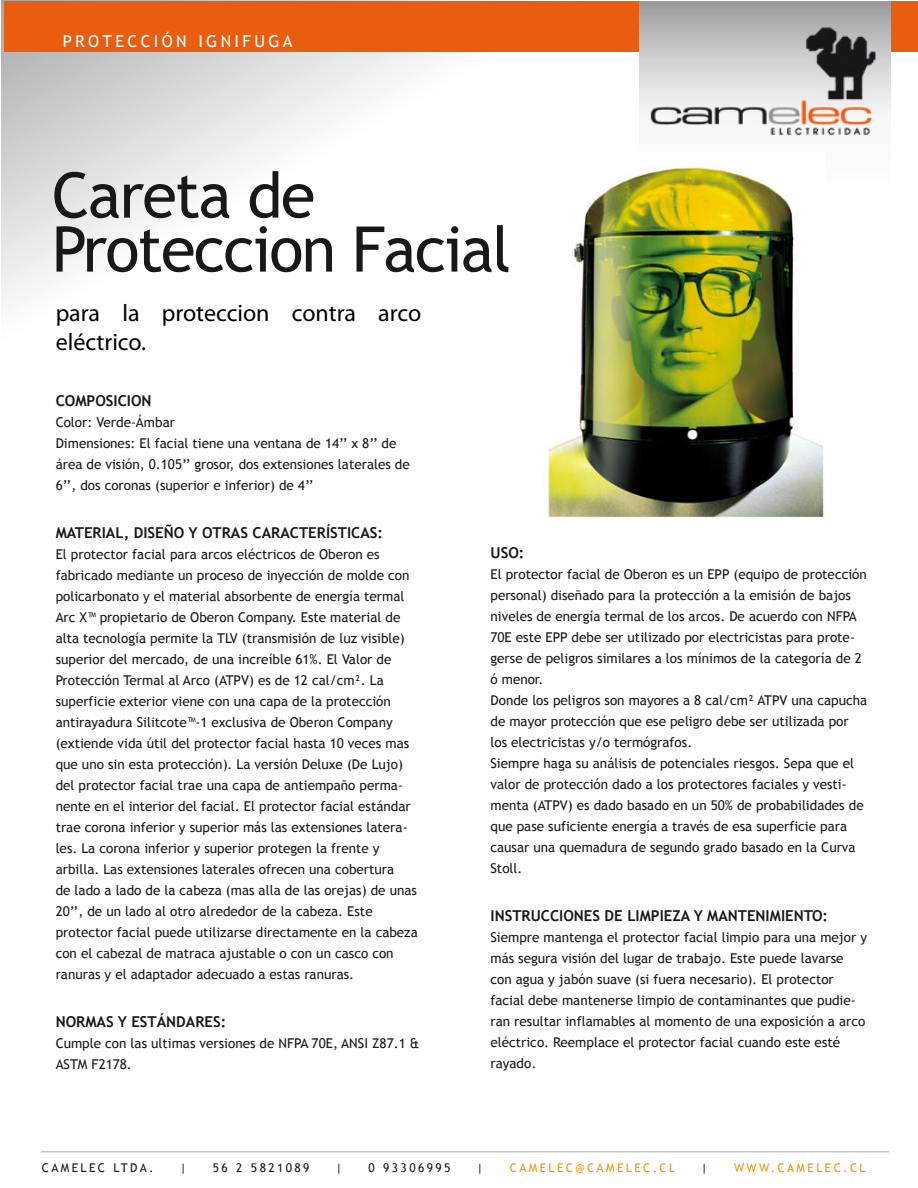
<style>
.page{position:relative;width:918px;height:1188px;background:#fff}
.page>*{position:absolute;margin:0;border:0;box-sizing:border-box;transform-origin:0 0}
.t1{font:63px/54px "Trebuchet MS";letter-spacing:-.025em;color:#1a171b}
.t2{font:24px/28.8px "Myriad Pro";color:#000}
.t3{font:16.5px "Trebuchet MS";letter-spacing:.2em;color:#fff}
.t4{font:700 15px "Trebuchet MS";color:#1a171b}
.t5{font:13.5px/21px "Trebuchet MS";color:#1a171b}
.t6{font:12px "Trebuchet MS";letter-spacing:.2em;color:#1a171b}
.t7{font:12px "Trebuchet MS";letter-spacing:.2em;color:#f39400}
</style>
<div class="page">
<svg style="left:1px;top:0;width:890px;height:518px"></svg>
<hr style="left:41px;top:1151px;width:848px;height:1px;background:#c5c6c8">
<div style="left:4px;top:1px;width:914px;height:51px;background:#e85d10"></div>
<img style="left:640px;top:1px;width:250px;height:182px">
<img style="left:542px;top:153px;width:283px;height:364px">
<p class="t3" style="left:63px;top:31px;width:231px">PROTECCIÓN IGNIFUGA</p>
<h1 class="t1" style="left:52px;top:169px;width:461px">Careta de<br>Proteccion Facial</h1>
<h2 class="t2" style="left:56px;top:299px;width:367px">para la proteccion contra arco eléctrico.</h2>
<p class="t4" style="left:56px;top:391px;width:97px">COMPOSICION</p>
<p class="t5" style="left:56px;top:412px;width:356px">Color: Verde-Ámbar<br>Dimensiones: El facial tiene una ventana de 14’’ x 8’’ de área de visión, 0.105’’ grosor, dos extensiones laterales de 6’’, dos coronas (superior e inferior) de 4’’</p>
<p class="t4" style="left:56px;top:523px;width:329px">MATERIAL, DISEÑO Y OTRAS CARACTERÍSTICAS:</p>
<p class="t5" style="left:56px;top:544px;width:364px">El protector facial para arcos eléctricos de Oberon es fabricado mediante un proceso de inyección de molde con policarbonato y el material absorbente de energía termal Arc X™ propietario de Oberon Company. Este material de alta tecnología permite la TLV (transmisión de luz visible) superior del mercado, de una increíble 61%. El Valor de Protección Termal al Arco (ATPV) es de 12 cal/cm². La superficie exterior viene con una capa de la protección antirayadura Silitcote™-1 exclusiva de Oberon Company (extiende vida útil del protector facial hasta 10 veces mas que uno sin esta protección). La versión Deluxe (De Lujo) del protector facial trae una capa de antiempaño perma&shy;nente en el interior del facial. El protector facial estándar trae corona inferior y superior más las extensiones latera&shy;les. La corona inferior y superior protegen la frente y arbilla. Las extensiones laterales ofrecen una cobertura<br>de lado a lado de la cabeza (mas alla de las orejas) de unas 20’’, de un lado al otro alrededor de la cabeza. Este protector facial puede utilizarse directamente en la cabeza con el cabezal de matraca ajustable o con un casco con ranuras y el adaptador adecuado a estas ranuras.</p>
<p class="t4" style="left:56px;top:1012px;width:172px">NORMAS Y ESTÁNDARES:</p>
<p class="t5" style="left:56px;top:1033px;width:365px">Cumple con las ultimas versiones de NFPA 70E, ANSI Z87.1 &amp;<br>ASTM F2178.</p>
<p class="t4" style="left:490px;top:543px;width:35px">USO:</p>
<p class="t5" style="left:490px;top:564px;width:378px">El protector facial de Oberon es un EPP (equipo de protección personal) diseñado para la protección a la emisión de bajos niveles de energía termal de los arcos. De acuerdo con NFPA 70E este EPP debe ser utilizado por electricistas para prote&shy;gerse de peligros similares a los mínimos de la categoría de 2 ó menor.<br>Donde los peligros son mayores a 8 cal/cm² ATPV una capucha de mayor protección que ese peligro debe ser utilizada por los electricistas y/o termógrafos.<br>Siempre haga su análisis de potenciales riesgos. Sepa que el valor de protección dado a los protectores faciales y vesti&shy;menta (ATPV) es dado basado en un 50% de probabilidades de que pase suficiente energía a través de esa superficie para causar una quemadura de segundo grado basado en la Curva Stoll.</p>
<p class="t4" style="left:490px;top:906px;width:339px">INSTRUCCIONES DE LIMPIEZA Y MANTENIMIENTO:</p>
<p class="t5" style="left:490px;top:927px;width:378px">Siempre mantenga el protector facial limpio para una mejor y más segura visión del lugar de trabajo. Este puede lavarse con agua y jabón suave (si fuera necesario). El protector facial debe mantenerse limpio de contaminantes que pudie&shy;ran resultar inflamables al momento de una exposición a arco eléctrico. Reemplace el protector facial cuando este esté rayado.</p>
<p class="t6" style="left:42px;top:1161px;width:113px">CAMELEC LTDA.</p>
<p class="t6" style="left:180px;top:1161px;width:8px">|</p>
<p class="t6" style="left:213px;top:1161px;width:98px">56 2 5821089</p>
<p class="t6" style="left:336px;top:1161px;width:8px">|</p>
<p class="t6" style="left:369px;top:1161px;width:83px">0 93306995</p>
<p class="t6" style="left:477px;top:1161px;width:8px">|</p>
<p class="t7" style="left:510px;top:1161px;width:167px">CAMELEC@CAMELEC.CL</p>
<p class="t6" style="left:701px;top:1161px;width:8px">|</p>
<p class="t7" style="left:734px;top:1161px;width:133px">WWW.CAMELEC.CL</p>
</div>
